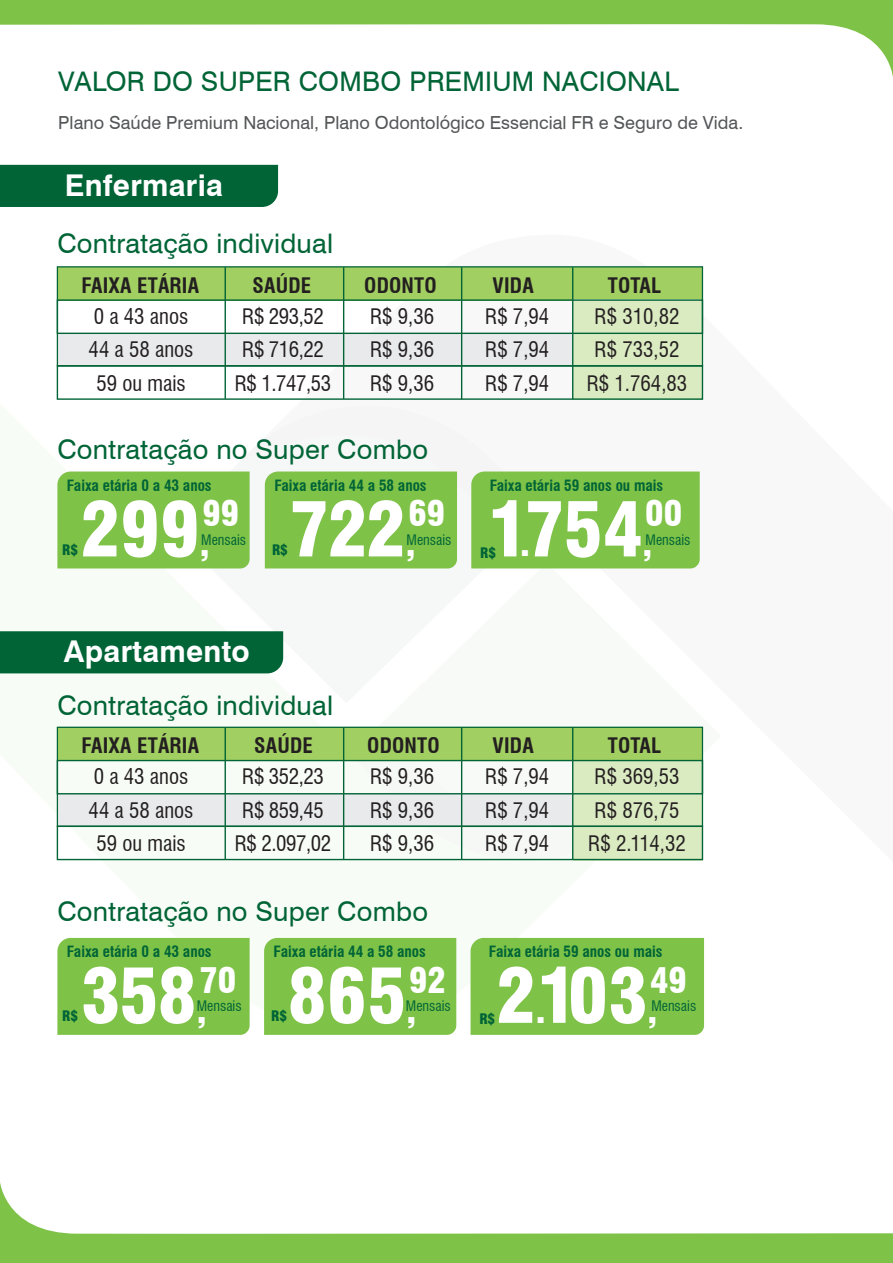
<style>
.page{position:relative;width:893px;height:1263px;background:#fff}
.page>*{position:absolute;margin:0;border:0;box-sizing:border-box;transform-origin:0 0}
.t1{font:900 condensed 74.25px "Swiss 721 BT";letter-spacing:-.01em;color:#fff}
.t2{font:900 condensed 34.5px "Swiss 721 BT";letter-spacing:.005em;color:#fff}
.t3{font:700 30px "Swiss 721 BT";letter-spacing:.01em;color:#fff}
.t4{font:27px "Swiss 721 BT";letter-spacing:.01em;color:#006436}
.t5{font:condensed 20.85px/33.5px "Swiss 721 BT";color:#231f20;text-align:center}
.t6{font:700 condensed 20.85px "Swiss 721 BT";letter-spacing:.01em;color:#231f20}
.t7{font:condensed 20.85px/33.5px "Swiss 721 BT";letter-spacing:-.02em;color:#231f20;text-align:center}
.t8{font:18px "Swiss 721 BT";color:#535557}
.t9{font:700 condensed 15.15px "Swiss 721 BT";color:#006436}
.t10{font:900 condensed 14.25px "Swiss 721 BT";color:#006436}
.t11{font:condensed 14.1px "Swiss 721 BT";color:#006436}
.s1{font-size:34.5px}
.s2{font-size:34.2px}
</style>
<div class="page">
<svg style="left:260px;top:266px;width:444px;height:595px"></svg>
<div style="left:57px;top:267px;width:645px;height:33px;background:#a2cf62"></div>
<div style="left:57px;top:333px;width:515px;height:33px;background:#e9eaeb"></div>
<div style="left:573px;top:299px;width:130px;height:101px;background:#daeac1"></div>
<div style="left:57px;top:299px;width:646px;height:35px;border:1px solid #006436"></div>
<div style="left:57px;top:365px;width:646px;height:35px;border:1px solid #006436"></div>
<div style="left:57px;top:266px;width:646px;height:100px;border:1px solid #006436"></div>
<hr style="left:225px;top:267px;width:1px;height:132px;background:#006436">
<hr style="left:343px;top:267px;width:1px;height:132px;background:#006436">
<hr style="left:572px;top:267px;width:1px;height:132px;background:#006436">
<hr style="left:461px;top:267px;width:1px;height:132px;background:#006436">
<div style="left:265px;top:471px;width:192px;height:97px;background:#7ec247"></div>
<div style="left:57px;top:471px;width:193px;height:97px;background:#7ec247"></div>
<div style="left:471px;top:471px;width:229px;height:97px;background:#7ec247"></div>
<div style="left:0;top:165px;width:278px;height:42px;background:#006436"></div>
<div style="left:57px;top:728px;width:645px;height:33px;background:#a2cf62"></div>
<div style="left:57px;top:793px;width:515px;height:34px;background:#e9eaeb"></div>
<div style="left:573px;top:760px;width:130px;height:100px;background:#daeac1"></div>
<div style="left:57px;top:760px;width:646px;height:34px;border:1px solid #006436"></div>
<div style="left:57px;top:826px;width:646px;height:34px;border:1px solid #006436"></div>
<div style="left:57px;top:727px;width:646px;height:100px;border:1px solid #006436"></div>
<hr style="left:225px;top:728px;width:1px;height:131px;background:#006436">
<hr style="left:343px;top:728px;width:1px;height:131px;background:#006436">
<hr style="left:572px;top:728px;width:1px;height:132px;background:#006436">
<hr style="left:461px;top:728px;width:1px;height:132px;background:#006436">
<div style="left:264px;top:938px;width:192px;height:97px;background:#7ec247"></div>
<div style="left:57px;top:938px;width:193px;height:97px;background:#7ec247"></div>
<div style="left:471px;top:938px;width:233px;height:97px;background:#7ec247"></div>
<div style="left:0;top:631px;width:283px;height:42px;background:#006436"></div>
<svg style="left:0;top:0;width:893px;height:77px"></svg>
<svg style="left:0;top:1182px;width:893px;height:81px"></svg>
<p class="t4" style="left:58px;top:65px;width:622px">VALOR DO SUPER COMBO PREMIUM NACIONAL</p>
<p class="t8" style="left:58px;top:112px;width:686px">Plano Saúde Premium Nacional, Plano Odontológico Essencial FR e Seguro de Vida.</p>
<h3 class="t3" style="left:65px;top:167px;width:160px">Enfermaria</h3>
<p class="t4" style="left:57px;top:227px;width:277px">Contratação individual</p>
<p class="t6" style="left:82px;top:272px;width:119px">FAIXA ETÁRIA</p>
<p class="t5" style="left:89px;top:299px;width:106px">0 a 43 anos<br>44 a 58 anos<br>59 ou mais</p>
<p class="t7" style="left:235px;top:299px;width:98px">R$ 293,52<br>R$ 716,22<br>R$ 1.747,53</p>
<p class="t5" style="left:370px;top:299px;width:66px;text-align:justify">R$ 9,36<br>R$ 9,36<br>R$ 9,36</p>
<p class="t5" style="left:485px;top:299px;width:66px;text-align:justify">R$ 7,94<br>R$ 7,94<br>R$ 7,94</p>
<p class="t6" style="left:253px;top:272px;width:60px">SAÚDE</p>
<p class="t6" style="left:364px;top:272px;width:74px">ODONTO</p>
<p class="t6" style="left:493px;top:272px;width:43px">VIDA</p>
<p class="t4" style="left:57px;top:433px;width:372px">Contratação no Super Combo</p>
<p class="t6" style="left:608px;top:272px;width:55px">TOTAL</p>
<p class="t5" style="left:587px;top:299px;width:102px">R$ 310,82<br>R$ 733,52<br>R$ 1.764,83</p>
<p class="t9" style="left:67px;top:476px;width:146px">Faixa etária 0 a 43 anos</p>
<p class="t9" style="left:274px;top:476px;width:154px">Faixa etária 44 a 58 anos</p>
<p class="t9" style="left:490px;top:476px;width:175px">Faixa etária 59 anos ou mais</p>
<h1 class="t1" style="left:80px;top:485px;width:130px">299<span class="s1">,</span></h1>
<h2 class="t2" style="left:202px;top:493px;width:39px">99</h2>
<p class="t11" style="left:201px;top:531px;width:46px">Mensais</p>
<p class="t10" style="left:62px;top:541px;width:17px">R$</p>
<h1 class="t1" style="left:289px;top:485px;width:127px">722<span class="s1">,</span></h1>
<h2 class="t2" style="left:408px;top:493px;width:39px">69</h2>
<p class="t11" style="left:407px;top:531px;width:46px">Mensais</p>
<p class="t10" style="left:272px;top:541px;width:17px">R$</p>
<h1 class="t1" style="left:488px;top:485px;width:166px">1<span class="s2">.</span>754<span class="s1">,</span></h1>
<h2 class="t2" style="left:645px;top:493px;width:39px">00</h2>
<p class="t11" style="left:646px;top:531px;width:46px">Mensais</p>
<p class="t10" style="left:480px;top:544px;width:17px">R$</p>
<h3 class="t3" style="left:64px;top:633px;width:187px">Apartamento</h3>
<p class="t4" style="left:57px;top:689px;width:277px">Contratação individual</p>
<p class="t6" style="left:82px;top:733px;width:119px">FAIXA ETÁRIA</p>
<p class="t5" style="left:89px;top:760px;width:106px">0 a 43 anos<br>44 a 58 anos<br>59 ou mais</p>
<p class="t7" style="left:235px;top:760px;width:98px">R$ 352,23<br>R$ 859,45<br>R$ 2.097,02</p>
<p class="t5" style="left:370px;top:760px;width:66px;text-align:justify">R$ 9,36<br>R$ 9,36<br>R$ 9,36</p>
<p class="t5" style="left:485px;top:760px;width:66px;text-align:justify">R$ 7,94<br>R$ 7,94<br>R$ 7,94</p>
<p class="t6" style="left:254px;top:733px;width:60px">SAÚDE</p>
<p class="t6" style="left:367px;top:733px;width:74px">ODONTO</p>
<p class="t6" style="left:493px;top:733px;width:43px">VIDA</p>
<p class="t4" style="left:57px;top:895px;width:372px">Contratação no Super Combo</p>
<p class="t6" style="left:608px;top:733px;width:55px">TOTAL</p>
<p class="t5" style="left:588px;top:760px;width:99px">R$ 369,53<br>R$ 876,75<br>R$ 2.114,32</p>
<p class="t9" style="left:67px;top:942px;width:146px">Faixa etária 0 a 43 anos</p>
<p class="t9" style="left:274px;top:942px;width:154px">Faixa etária 44 a 58 anos</p>
<p class="t9" style="left:489px;top:942px;width:175px">Faixa etária 59 anos ou mais</p>
<h1 class="t1" style="left:80px;top:951px;width:127px">358<span class="s1">,</span></h1>
<h2 class="t2" style="left:199px;top:959px;width:39px">70</h2>
<p class="t11" style="left:197px;top:997px;width:46px">Mensais</p>
<p class="t10" style="left:62px;top:1007px;width:17px">R$</p>
<h1 class="t1" style="left:287px;top:951px;width:130px">865<span class="s1">,</span></h1>
<h2 class="t2" style="left:409px;top:959px;width:39px">92</h2>
<p class="t11" style="left:406px;top:997px;width:46px">Mensais</p>
<p class="t10" style="left:271px;top:1007px;width:17px">R$</p>
<h1 class="t1" style="left:496px;top:951px;width:162px">2<span class="s2">.</span>103<span class="s1">,</span></h1>
<h2 class="t2" style="left:650px;top:959px;width:39px">49</h2>
<p class="t11" style="left:651px;top:997px;width:46px">Mensais</p>
<p class="t10" style="left:479px;top:1010px;width:17px">R$</p>
</div>
